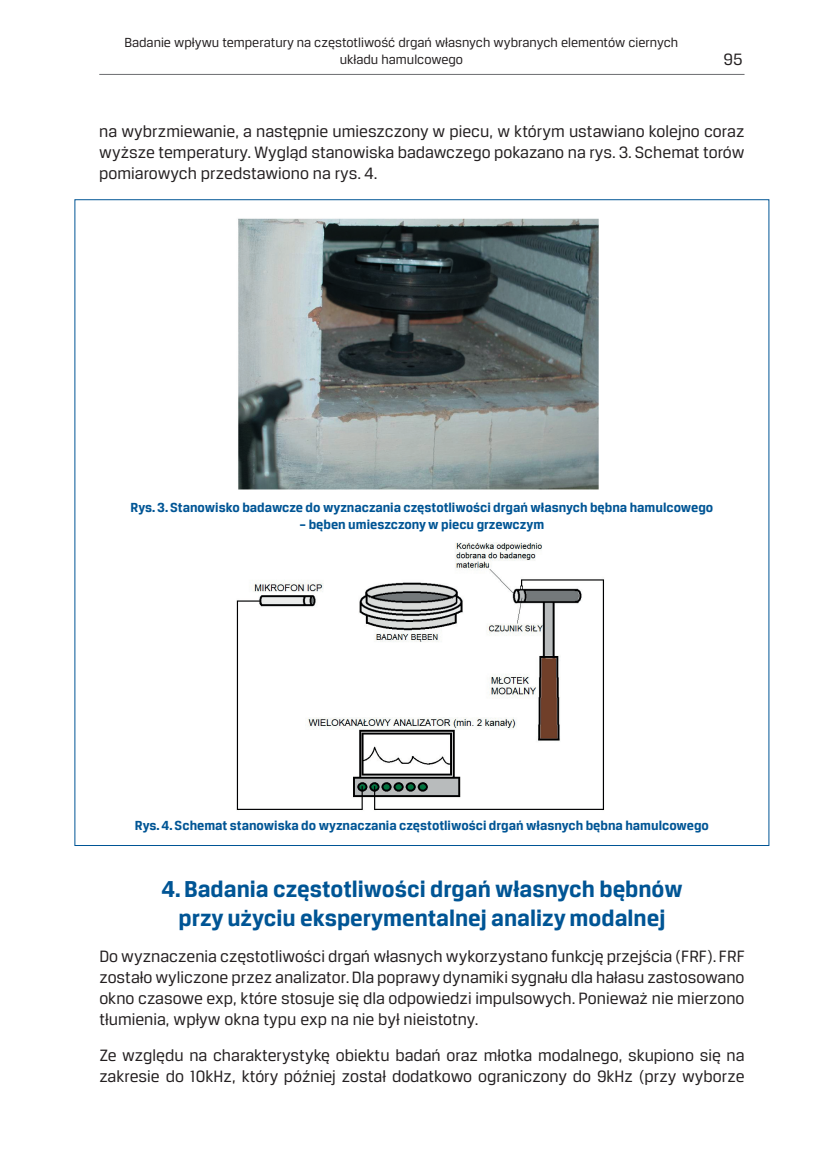
<style>
.page{position:relative;width:819px;height:1161px;background:#fff}
.page>*{position:absolute;margin:0;border:0;box-sizing:border-box;transform-origin:0 0}
.t1{font:700 24.5px/29.4px "Breuer Text";color:#005595;text-align:center}
.t2{font:17.5px/21px "Breuer Text";color:#231f20;text-align:justify}
.t3{font:700 14px "Breuer Text";color:#005595}
.t4{font:14px/16.8px "Breuer Text";color:#231f20;text-align:center}
</style>
<div class="page">
<hr style="left:99px;top:74px;width:645px;height:1px;background:#6c6d70">
<img style="left:238px;top:218px;width:361px;height:272px">
<img style="left:236px;top:542px;width:368px;height:268px">
<p class="t4" style="left:124px;top:35px;width:555px">Badanie wpływu temperatury na częstotliwość drgań własnych wybranych elementów ciernych układu hamulcowego</p>
<p class="t2" style="left:723px;top:51px;width:21px">95</p>
<p class="t2" style="left:99px;top:122px;width:646px">na wybrzmiewanie, a następnie umieszczony w piecu, w którym ustawiano kolejno coraz wyższe temperatury. Wygląd stanowiska badawczego pokazano na rys. 3. Schemat torów pomiarowych przedstawiono na rys. 4.</p>
<p class="t3" style="left:130px;top:503px;width:584px">Rys. 3. Stanowisko badawcze do wyznaczania częstotliwości drgań własnych bębna hamulcowego</p>
<p class="t3" style="left:299px;top:520px;width:246px">– bęben umieszczony w piecu grzewczym</p>
<p class="t3" style="left:135px;top:820px;width:575px">Rys. 4. Schemat stanowiska do wyznaczania częstotliwości drgań własnych bębna hamulcowego</p>
<h1 class="t1" style="left:161px;top:876px;width:522px">4. Badania częstotliwości drgań własnych bębnów przy użyciu eksperymentalnej analizy modalnej</h1>
<p class="t2" style="left:99px;top:947px;width:647px">Do wyznaczenia częstotliwości drgań własnych wykorzystano funkcję przejścia (FRF). FRF zostało wyliczone przez analizator. Dla poprawy dynamiki sygnału dla hałasu zastosowano okno czasowe exp, które stosuje się dla odpowiedzi impulsowych. Ponieważ nie mierzono tłumienia, wpływ okna typu exp na nie był nieistotny.</p>
<p class="t2" style="left:99px;top:1046px;width:646px">Ze względu na charakterystykę obiektu badań oraz młotka modalnego, skupiono się na zakresie do 10kHz, który później został dodatkowo ograniczony do 9kHz (przy wyborze</p>
</div>
